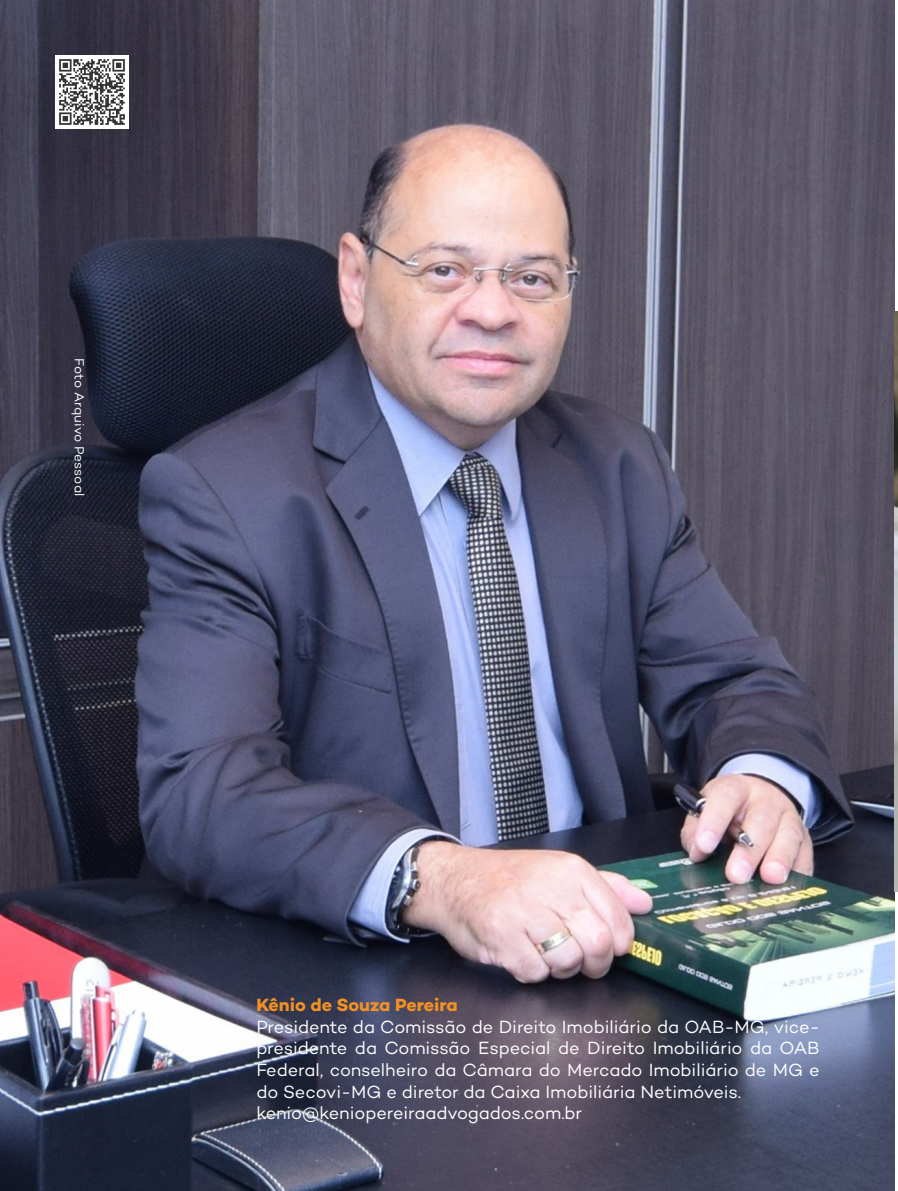
<style>
.page{position:relative;width:898px;height:1191px;background:#fff}
.page>*{position:absolute;margin:0;border:0;box-sizing:border-box;transform-origin:0 0}
.t1{font:18px/21.6px "Campton";letter-spacing:-.005em;color:#fff;text-align:justify}
.t2{font:700 18px "Campton";letter-spacing:-.01em;color:#f39223}
.t3{font:13.5px "Campton";letter-spacing:-.005em;color:#fff}
</style>
<div class="page">
<img style="left:0;top:0;width:894px;height:1190px">
<img style="left:894px;top:311px;width:3px;height:580px">
<img style="left:55px;top:55px;width:74px;height:74px">
<p class="t3" style="left:88px;top:358px;width:140px;rotate:90deg">Foto Arquivo Pessoal</p>
<p class="t2" style="left:256px;top:993px;width:203px">Kênio de Souza Pereira</p>
<p class="t1" style="left:256px;top:1015px;width:565px">Presidente da Comissão de Direito Imobiliário da OAB-MG, vice&shy;presidente da Comissão Especial de Direito Imobiliário da OAB Federal, conselheiro da Câmara do Mercado Imobiliário de MG e do Secovi-MG e diretor da Caixa Imobiliária Netimóveis.</p>
<p class="t1" style="left:256px;top:1101px;width:327px">kenio@keniopereiraadvogados.com.br</p>
</div>
